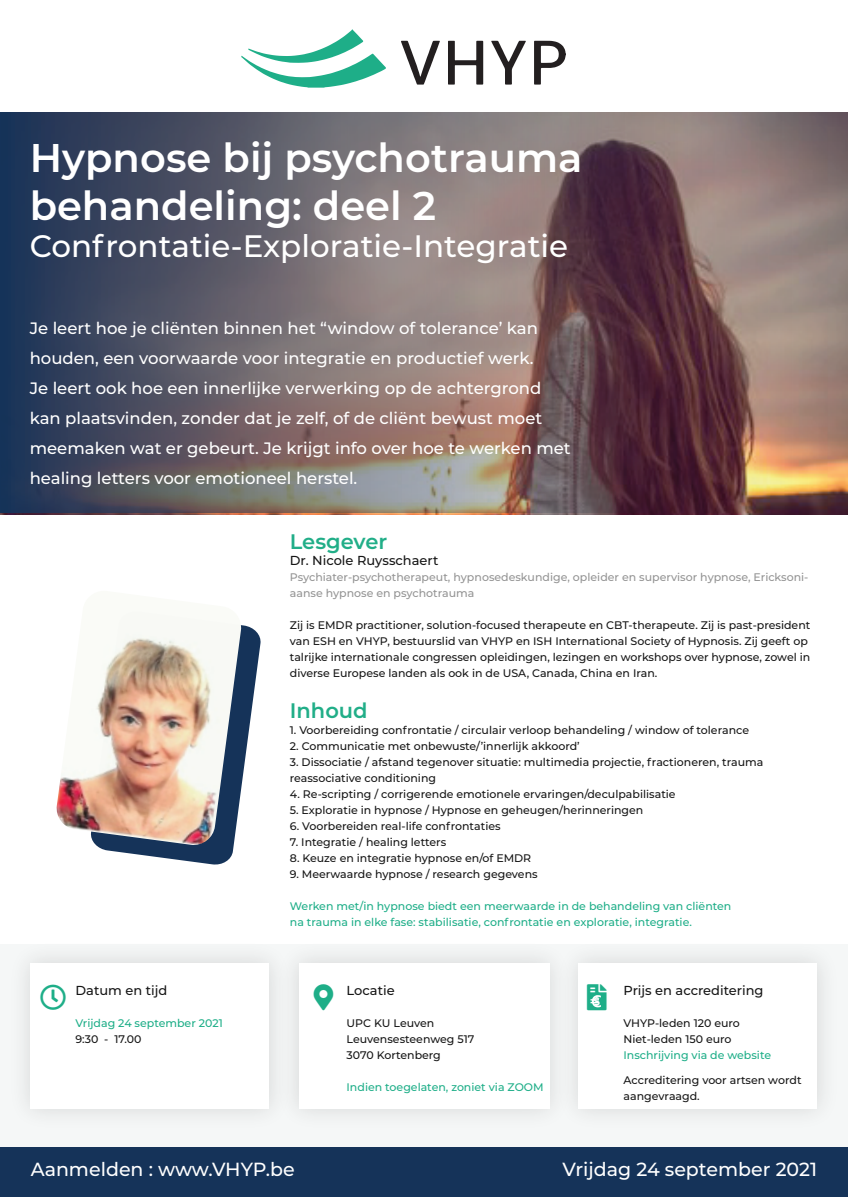
<style>
.page{position:relative;width:848px;height:1197px;background:#fff}
.page>*{position:absolute;margin:0;border:0;box-sizing:border-box;transform-origin:0 0}
.t1{font:600 40px/48px "Montserrat";color:#fff}
.t2{font:500 31px "Montserrat";color:#fff}
.t3{font:600 21px "Montserrat";color:#21ae88}
.t4{font:500 19px "Montserrat";color:#fff}
.t5{font:500 16.5px/30px "Montserrat";color:#fff}
.t6{font:500 13px "Montserrat";color:#161616}
.t7{font:500 11px/16px "Montserrat";color:#161616}
.t8{font:500 11px/16px "Montserrat";color:#1eae88}
.t9{font:500 11px/16px "Montserrat";color:#949494}
</style>
<div class="page">
<svg style="left:97px;top:625px;width:164px;height:240px"></svg>
<svg style="left:677px;top:113px;width:171px;height:400px;background:#8f716a"></svg>
<svg style="left:241px;top:29px;width:145px;height:59px"></svg>
<svg style="left:534px;top:41px;width:32px;height:44px"></svg>
<svg style="left:448px;top:41px;width:35px;height:44px"></svg>
<svg style="left:401px;top:41px;width:39px;height:44px"></svg>
<svg style="left:0;top:113px;width:677px;height:400px;background:#675d66"></svg>
<svg style="left:491px;top:41px;width:35px;height:44px"></svg>
<div style="left:0;top:1145px;width:848px;height:52px;background:#153359"></div>
<img style="left:56px;top:625px;width:186px;height:221px">
<div style="left:0;top:944px;width:848px;height:202px;background:#f5f7f7"></div>
<div style="left:31px;top:963px;width:238px;height:145px;background:#fff"></div>
<div style="left:269px;top:954px;width:277px;height:163px;background:#eceeee"></div>
<div style="left:299px;top:963px;width:250px;height:145px;background:#fff"></div>
<div style="left:579px;top:963px;width:238px;height:145px;background:#fff"></div>
<h1 class="t1" style="left:30px;top:132px;width:554px">Hypnose bij psychotrauma behandeling: deel 2</h1>
<h2 class="t2" style="left:30px;top:224px;width:540px">Confrontatie-Exploratie-Integratie</h2>
<p class="t5" style="left:30px;top:312px;width:543px">Je leert hoe je cliënten binnen het “window of tolerance’ kan houden, een voorwaarde voor integratie en productief werk.<br>Je leert ook hoe een innerlijke verwerking op de achtergrond kan plaatsvinden, zonder dat je zelf, of de cliënt bewust moet meemaken wat er gebeurt. Je krijgt info over hoe te werken met healing letters voor emotioneel herstel.</p>
<p class="t6" style="left:75px;top:980px;width:93px">Datum en tijd</p>
<p class="t8" style="left:75px;top:1014px;width:149px">Vrijdag 24 september 2021</p>
<p class="t7" style="left:75px;top:1030px;width:68px">9:30 - 17.00</p>
<h3 class="t3" style="left:290px;top:526px;width:99px">Lesgever</h3>
<p class="t6" style="left:290px;top:551px;width:150px">Dr. Nicole Ruysschaert</p>
<p class="t9" style="left:290px;top:568px;width:520px">Psychiater-psychotherapeut, hypnosedeskundige, opleider en supervisor hypnose, Ericksoni&shy;aanse hypnose en psychotrauma</p>
<p class="t7" style="left:290px;top:616px;width:522px">Zij is EMDR practitioner, solution-focused therapeute en CBT-therapeute. Zij is past-president van ESH en VHYP, bestuurslid van VHYP en ISH International Society of Hypnosis. Zij geeft op talrijke internationale congressen opleidingen, lezingen en workshops over hypnose, zowel in diverse Europese landen als ook in de USA, Canada, China en Iran.</p>
<h3 class="t3" style="left:290px;top:695px;width:79px">Inhoud</h3>
<p class="t7" style="left:290px;top:721px;width:461px">1. Voorbereiding confrontatie / circulair verloop behandeling / window of tolerance</p>
<p class="t7" style="left:290px;top:737px;width:291px">2. Communicatie met onbewuste/’innerlijk akkoord’</p>
<p class="t7" style="left:290px;top:753px;width:475px">3. Dissociatie / afstand tegenover situatie: multimedia projectie, fractioneren, trauma reassociative conditioning</p>
<p class="t7" style="left:290px;top:785px;width:387px">4. Re-scripting / corrigerende emotionele ervaringen/deculpabilisatie</p>
<p class="t7" style="left:290px;top:801px;width:355px">5. Exploratie in hypnose / Hypnose en geheugen/herinneringen</p>
<p class="t7" style="left:290px;top:817px;width:212px">6. Voorbereiden real-life confrontaties</p>
<p class="t7" style="left:290px;top:833px;width:158px">7. Integratie / healing letters</p>
<p class="t7" style="left:290px;top:849px;width:243px">8. Keuze en integratie hypnose en/of EMDR</p>
<p class="t7" style="left:290px;top:865px;width:249px">9. Meerwaarde hypnose / research gegevens</p>
<p class="t8" style="left:290px;top:897px;width:443px">Werken met/in hypnose biedt een meerwaarde in de behandeling van cliënten na trauma in elke fase: stabilisatie, confrontatie en exploratie, integratie.</p>
<p class="t6" style="left:347px;top:980px;width:50px">Locatie</p>
<p class="t7" style="left:347px;top:1014px;width:129px">UPC KU Leuven<br>Leuvensesteenweg 517<br>3070 Kortenberg</p>
<p class="t8" style="left:347px;top:1078px;width:199px">Indien toegelaten, zoniet via ZOOM</p>
<p class="t6" style="left:623px;top:980px;width:142px">Prijs en accreditering</p>
<p class="t7" style="left:623px;top:1014px;width:118px">VHYP-leden 120 euro<br>Niet-leden 150 euro</p>
<p class="t8" style="left:623px;top:1046px;width:149px">Inschrijving via de website</p>
<p class="t7" style="left:623px;top:1071px;width:180px">Accreditering voor artsen wordt aangevraagd.</p>
<h3 class="t4" style="left:31px;top:1155px;width:266px">Aanmelden : www.VHYP.be</h3>
<h3 class="t4" style="left:563px;top:1155px;width:256px">Vrijdag 24 september 2021</h3>
</div>
